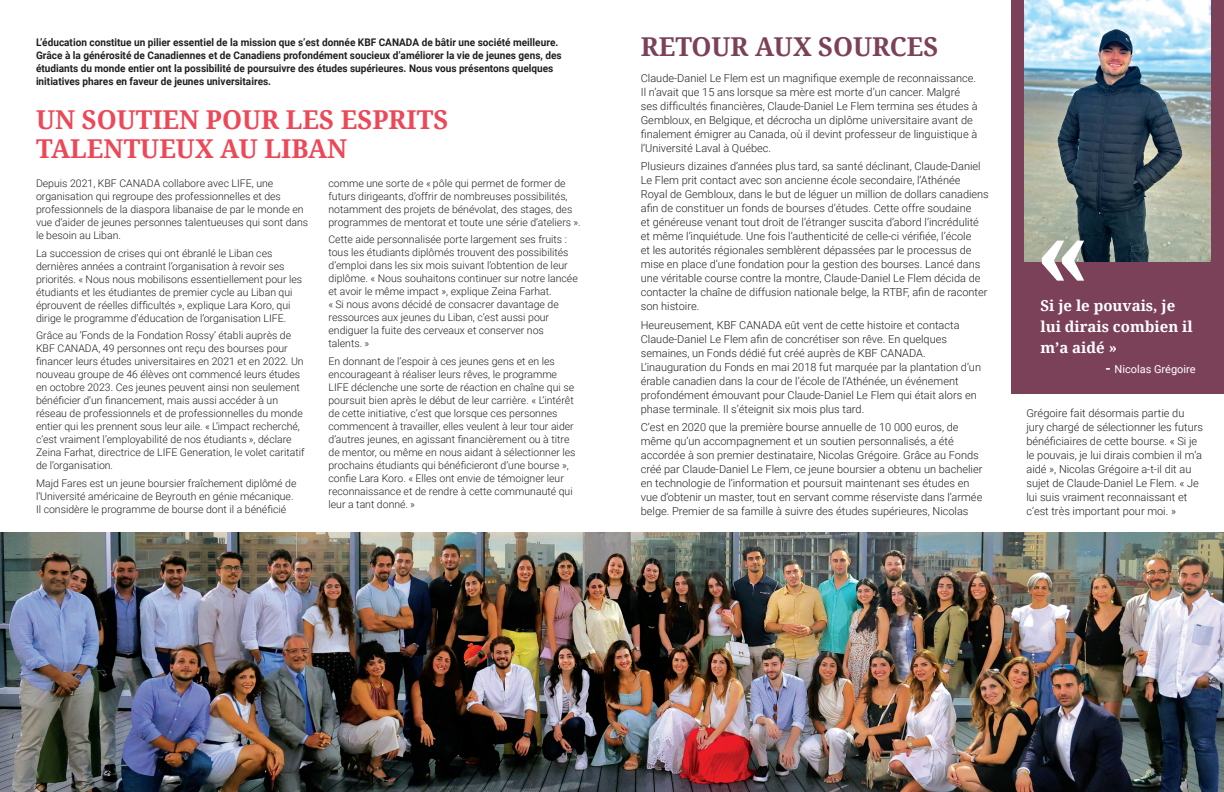
<style>
.page{position:relative;width:1224px;height:792px;background:#fff}
.page>*{position:absolute;margin:0;border:0;box-sizing:border-box;transform-origin:0 0}
.t1{font:700 100px "Droid Serif";color:#fff}
.t2{font:700 26px/29px "Droid Serif";color:#ec4858}
.t3{font:700 26px "Droid Serif";color:#7b4159}
.t4{font:700 15px/21px "Droid Serif";color:#fff}
.t5{font:300 11px/14px "Roboto";color:#231f20}
.t6{font:11px "Roboto";color:#fff}
.t7{font:300 10.5px/13px "Roboto";color:#231f20}
.t8{font:700 10.5px/13px "Roboto";color:#231f20;scale:.96 1}
.s1{font-family:"Droid Serif";font-weight:700;font-size:15px}
</style>
<div class="page">
<div style="left:1011px;top:0;width:213px;height:394px;background:#7b4159"></div>
<img style="left:1024px;top:0;width:187px;height:262px">
<img style="left:0;top:533px;width:1224px;height:259px">
<p class="t8" style="left:36px;top:36px;width:549px">L’éducation constitue un pilier essentiel de la mission que s’est donnée KBF CANADA de bâtir une société meilleure.<br>Grâce à la générosité de Canadiennes et de Canadiens profondément soucieux d’améliorer la vie de jeunes gens, des étudiants du monde entier ont la possibilité de poursuivre des études supérieures. Nous vous présentons quelques initiatives phares en faveur de jeunes universitaires.</p>
<h2 class="t2" style="left:36px;top:104px;width:414px">UN SOUTIEN POUR LES ESPRITS<br>TALENTUEUX AU LIBAN</h2>
<p class="t7" style="left:36px;top:177px;width:274px">Depuis 2021, KBF CANADA collabore avec LIFE, une organisation qui regroupe des professionnelles et des professionnels de la diaspora libanaise de par le monde en vue d’aider de jeunes personnes talentueuses qui sont dans le besoin au Liban.</p>
<p class="t7" style="left:36px;top:246px;width:268px">La succession de crises qui ont ébranlé le Liban ces dernières années a contraint l’organisation à revoir ses priorités. « Nous nous mobilisons essentiellement pour les étudiants et les étudiantes de premier cycle au Liban qui éprouvent de réelles difficultés », explique Lara Koro, qui dirige le programme d’éducation de l’organisation LIFE.</p>
<p class="t7" style="left:36px;top:329px;width:270px">Grâce au ‘Fonds de la Fondation Rossy’ établi auprès de KBF CANADA, 49 personnes ont reçu des bourses pour financer leurs études universitaires en 2021 et en 2022. Un nouveau groupe de 46 élèves ont commencé leurs études en octobre 2023. Ces jeunes peuvent ainsi non seulement bénéficier d’un financement, mais aussi accéder à un réseau de professionnels et de professionnelles du monde entier qui les prennent sous leur aile. « L’impact recherché, c’est vraiment l’employabilité de nos étudiants », déclare Zeina Farhat, directrice de LIFE Generation, le volet caritatif de l’organisation.</p>
<p class="t7" style="left:36px;top:476px;width:262px">Majd Fares est un jeune boursier fraîchement diplômé de l’Université américaine de Beyrouth en génie mécanique.<br>Il considère le programme de bourse dont il a bénéficié</p>
<p class="t7" style="left:328px;top:176px;width:254px">comme une sorte de « pôle qui permet de former de futurs dirigeants, d’offrir de nombreuses possibilités, notamment des projets de bénévolat, des stages, des programmes de mentorat et toute une série d’ateliers ».</p>
<p class="t7" style="left:328px;top:233px;width:251px">Cette aide personnalisée porte largement ses fruits : tous les étudiants diplômés trouvent des possibilités d’emploi dans les six mois suivant l’obtention de leur diplôme. « Nous souhaitons continuer sur notre lancée et avoir le même impact », explique Zeina Farhat.<br>« Si nous avons décidé de consacrer davantage de ressources aux jeunes du Liban, c’est aussi pour endiguer la fuite des cerveaux et conserver nos talents. »</p>
<p class="t7" style="left:328px;top:354px;width:249px">En donnant de l’espoir à ces jeunes gens et en les encourageant à réaliser leurs rêves, le programme LIFE déclenche une sorte de réaction en chaîne qui se poursuit bien après le début de leur carrière. « L’intérêt de cette initiative, c’est que lorsque ces personnes commencent à travailler, elles veulent à leur tour aider d’autres jeunes, en agissant financièrement ou à titre de mentor, ou même en nous aidant à sélectionner les prochains étudiants qui bénéficieront d’une bourse », confie Lara Koro. « Elles ont envie de témoigner leur reconnaissance et de rendre à cette communauté qui leur a tant donné. »</p>
<h2 class="t3" style="left:641px;top:29px;width:299px">RETOUR AUX SOURCES</h2>
<p class="t5" style="left:641px;top:70px;width:338px">Claude-Daniel Le Flem est un magnifique exemple de reconnaissance.<br>Il n’avait que 15 ans lorsque sa mère est morte d’un cancer. Malgré ses difficultés financières, Claude-Daniel Le Flem termina ses études à Gembloux, en Belgique, et décrocha un diplôme universitaire avant de finalement émigrer au Canada, où il devint professeur de linguistique à l’Université Laval à Québec.</p>
<p class="t5" style="left:641px;top:159px;width:350px">Plusieurs dizaines d’années plus tard, sa santé déclinant, Claude-Daniel Le Flem prit contact avec son ancienne école secondaire, l’Athénée Royal de Gembloux, dans le but de léguer un million de dollars canadiens afin de constituer un fonds de bourses d’études. Cette offre soudaine<br>et généreuse venant tout droit de l’étranger suscita d’abord l’incrédulité et même l’inquiétude. Une fois l’authenticité de celle-ci vérifiée, l’école<br>et les autorités régionales semblèrent dépassées par le processus de mise en place d’une fondation pour la gestion des bourses. Lancé dans une véritable course contre la montre, Claude-Daniel Le Flem décida de contacter la chaîne de diffusion nationale belge, la RTBF, afin de raconter son histoire.</p>
<p class="t5" style="left:641px;top:317px;width:342px">Heureusement, KBF CANADA eût vent de cette histoire et contacta Claude-Daniel Le Flem afin de concrétiser son rêve. En quelques semaines, un Fonds dédié fut créé auprès de KBF CANADA.<br>L’inauguration du Fonds en mai 2018 fut marquée par la plantation d’un érable canadien dans la cour de l’école de l’Athénée, un événement profondément émouvant pour Claude-Daniel Le Flem qui était alors en phase terminale. Il s’éteignit six mois plus tard.</p>
<p class="t5" style="left:641px;top:420px;width:343px">C’est en 2020 que la première bourse annuelle de 10 000 euros, de même qu’un accompagnement et un soutien personnalisés, a été accordée à son premier destinataire, Nicolas Grégoire. Grâce au Fonds créé par Claude-Daniel Le Flem, ce jeune boursier a obtenu un bachelier en technologie de l’information et poursuit maintenant ses études en vue d’obtenir un master, tout en servant comme réserviste dans l’armée belge. Premier de sa famille à suivre des études supérieures, Nicolas</p>
<h1 class="t1" style="left:1035px;top:182px;width:57px">«</h1>
<h3 class="t4" style="left:1040px;top:295px;width:154px">Si je le pouvais, je lui dirais combien il m’a aidé »</h3>
<p class="t6" style="left:1106px;top:361px;width:91px"><span class="s1">-</span> Nicolas Grégoire</p>
<p class="t5" style="left:1026px;top:406px;width:178px">Grégoire fait désormais partie du jury chargé de sélectionner les futurs bénéficiaires de cette bourse. « Si je le pouvais, je lui dirais combien il m’a aidé », Nicolas Grégoire a-t-il dit au sujet de Claude-Daniel Le Flem. « Je lui suis vraiment reconnaissant et c’est très important pour moi. »</p>
</div>
